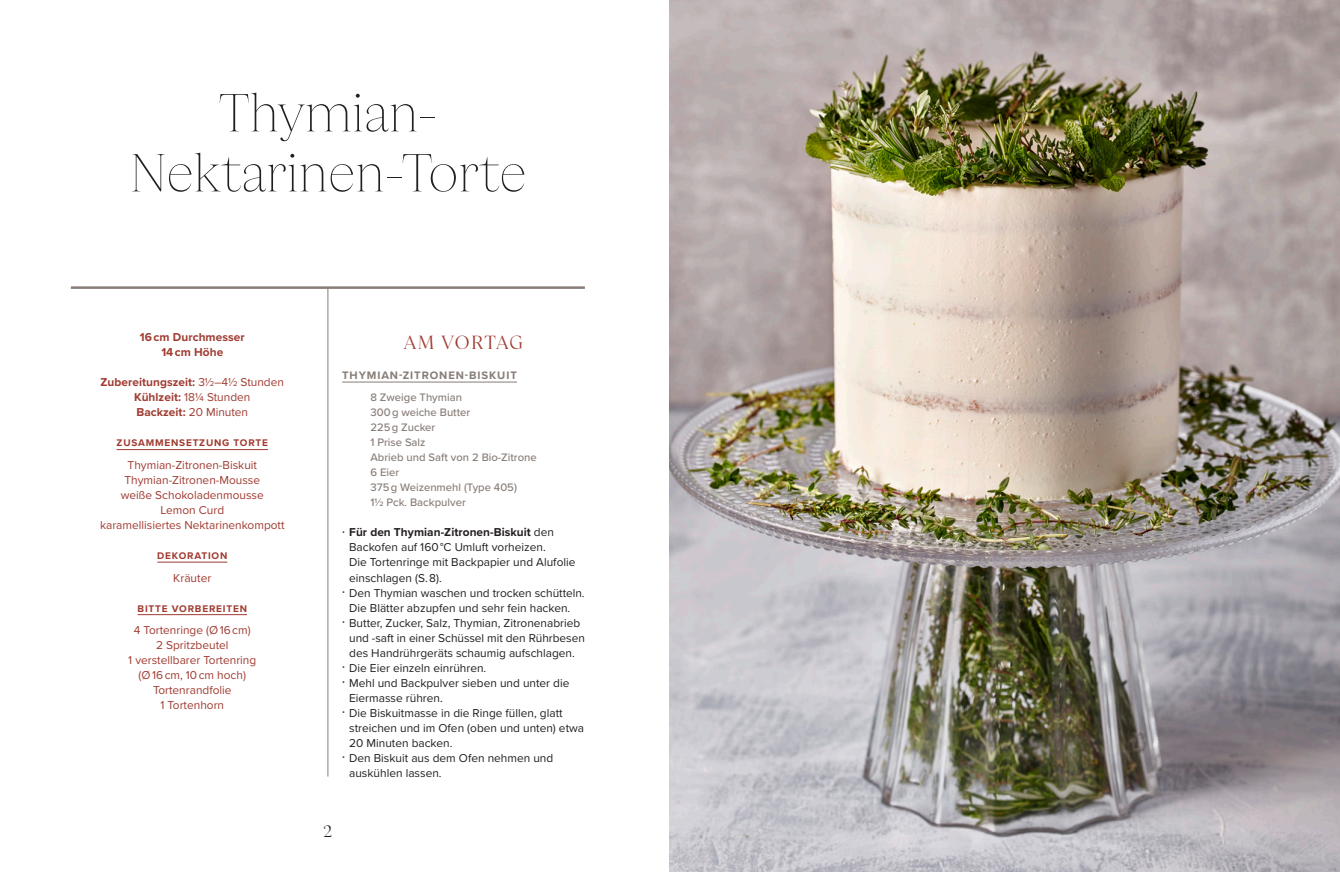
<style>
.page{position:relative;width:1340px;height:872px;background:#fff}
.page>*{position:absolute;margin:0;border:0;box-sizing:border-box;transform-origin:0 0}
.t1{font:300 52.5px/60px "Apparel";color:#231f20;text-align:center}
.t2{font:18.75px "Apparel";letter-spacing:.06em;color:#a03b31}
.t3{font:16.25px "Apparel";color:#231f20}
.t4{font:11.88px "Proxima Nova";color:#231f20}
.t5{font:11.88px/15px "Proxima Nova";color:#a03b31;text-align:center}
.t6{font:700 11.88px/15px "Proxima Nova";letter-spacing:.005em;color:#a03b31;text-align:center}
.t7{font:700 11.88px "Proxima Nova";letter-spacing:.005em;color:#231f20}
.t8{font:500 11.25px/15px "Proxima Nova";color:#887d77}
.t9{font:700 11.25px "Proxima Nova";letter-spacing:.08em;color:#887d77}
.t10{font:700 10px "Proxima Nova";letter-spacing:.08em;color:#a03b31}
.s1{font-weight:400}
.s2{font-weight:600}
</style>
<div class="page">
<img style="left:670px;top:0;width:669px;height:872px">
<hr style="left:342px;top:382px;width:175px;height:1px;background:#887d77">
<hr style="left:117px;top:449px;width:151px;height:1px;background:#a03b31">
<hr style="left:157px;top:562px;width:70px;height:1px;background:#a03b31">
<hr style="left:138px;top:614px;width:109px;height:1px;background:#a03b31">
<hr style="left:327px;top:288px;width:1px;height:488px;background:#887d77">
<hr style="left:71px;top:286px;width:514px;height:3px;background:#887d77">
<h1 class="t1" style="left:129px;top:82px;width:399px">Thymian-<br>Nektarinen-Torte</h1>
<p class="t6" style="left:140px;top:330px;width:106px">16 cm Durchmesser<br>14 cm Höhe</p>
<p class="t6" style="left:101px;top:375px;width:185px">Zubereitungszeit: <span class="s1">3½–4½ Stunden<br></span>Kühlzeit: <span class="s1">18¼ Stunden<br></span>Backzeit: <span class="s1">20 Minuten</span></p>
<p class="t10" style="left:117px;top:435px;width:153px">ZUSAMMENSETZUNG TORTE</p>
<p class="t5" style="left:100px;top:457px;width:186px">Thymian-Zitronen-Biskuit<br>Thymian-Zitronen-Mousse<br>weiße Schokoladenmousse<br>Lemon Curd<br>karamellisiertes Nektarinenkompott</p>
<p class="t10" style="left:157px;top:548px;width:71px">DEKORATION</p>
<p class="t5" style="left:173px;top:569px;width:39px">Kräuter</p>
<p class="t10" style="left:138px;top:600px;width:111px">BITTE VORBEREITEN</p>
<p class="t5" style="left:128px;top:622px;width:130px">4 Tortenringe (Ø 16 cm)<br>2 Spritzbeutel<br>1 verstellbarer Tortenring (Ø 16 cm, 10 cm hoch)<br>Tortenrandfolie<br>1 Tortenhorn</p>
<h2 class="t2" style="left:404px;top:331px;width:121px">AM VORTAG</h2>
<p class="t9" style="left:342px;top:367px;width:176px">THYMIAN-ZITRONEN-BISKUIT</p>
<p class="t8" style="left:370px;top:390px;width:168px">8 Zweige Thymian<br>300 g weiche Butter<br>225 g Zucker<br>1 Prise Salz<br>Abrieb und Saft von 2 Bio-Zitrone<br>6 Eier<br>375 g Weizenmehl (Type 405)<br>1½ Pck. Backpulver</p>
<p class="t7" style="left:342px;top:523px;width:213px"><span class="s2">·</span> Für den Thymian-Zitronen-Biskuit <span class="s1">den</span></p>
<p class="t4" style="left:349px;top:538px;width:198px">Backofen auf 160 °C Umluft vorheizen.</p>
<p class="t4" style="left:349px;top:553px;width:228px">Die Tortenringe mit Backpapier und Alufolie</p>
<p class="t4" style="left:349px;top:568px;width:94px">einschlagen (S. 8).</p>
<p class="t4" style="left:342px;top:583px;width:244px"><span class="s2">·</span> Den Thymian waschen und trocken schütteln.</p>
<p class="t4" style="left:349px;top:598px;width:223px">Die Blätter abzupfen und sehr fein hacken.</p>
<p class="t4" style="left:342px;top:613px;width:240px"><span class="s2">·</span> Butter, Zucker, Salz, Thymian, Zitronenabrieb</p>
<p class="t4" style="left:349px;top:628px;width:237px">und -saft in einer Schüssel mit den Rührbesen</p>
<p class="t4" style="left:349px;top:643px;width:227px">des Handrührgeräts schaumig aufschlagen.</p>
<p class="t4" style="left:342px;top:658px;width:146px"><span class="s2">·</span> Die Eier einzeln einrühren.</p>
<p class="t4" style="left:342px;top:673px;width:229px"><span class="s2">·</span> Mehl und Backpulver sieben und unter die</p>
<p class="t4" style="left:349px;top:688px;width:95px">Eiermasse rühren.</p>
<p class="t4" style="left:342px;top:703px;width:222px"><span class="s2">·</span> Die Biskuitmasse in die Ringe füllen, glatt</p>
<p class="t4" style="left:349px;top:718px;width:236px">streichen und im Ofen (oben und unten) etwa</p>
<p class="t4" style="left:349px;top:733px;width:105px">20 Minuten backen.</p>
<p class="t4" style="left:342px;top:748px;width:213px"><span class="s2">·</span> Den Biskuit aus dem Ofen nehmen und</p>
<p class="t4" style="left:349px;top:763px;width:94px">auskühlen lassen.</p>
<h3 class="t3" style="left:323px;top:821px;width:10px">2</h3>
</div>
